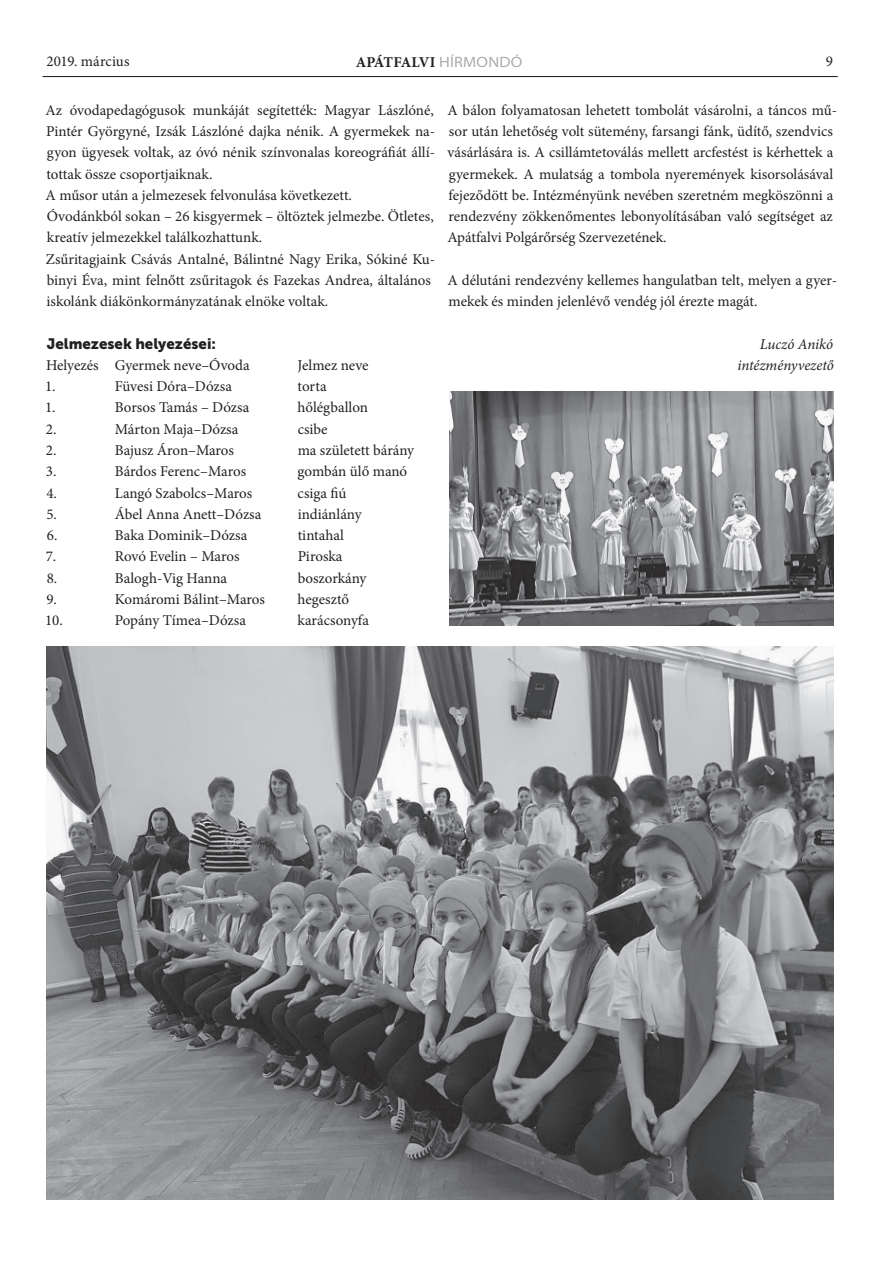
<style>
.page{position:relative;width:893px;height:1263px;background:#fff}
.page>*{position:absolute;margin:0;border:0;box-sizing:border-box;transform-origin:0 0}
.t1{font:15px/21.3px "Minion Pro";color:#231f20}
.aláírás{font:italic 15px/21.3px "Minion Pro";letter-spacing:-.005em;color:#231f20;text-align:right}
.bevezető{font:15px "Museo Sans 900";color:#231f20}
.t2{font:700 15px "Minion Pro";letter-spacing:-.025em;color:#231f20}
.s1{font-family:"Myriad Pro";font-weight:400;font-stretch:semi-expanded;color:#a8a9ad}
</style>
<div class="page">
<hr style="left:43px;top:76px;width:795px;height:1px;background:#231f20">
<img style="left:449px;top:391px;width:384px;height:234px">
<img style="left:47px;top:646px;width:786px;height:553px">
<p class="t1" style="left:47px;top:51px;width:85px">2019. március</p>
<p class="t2" style="left:356px;top:51px;width:168px">APÁTFALVI <span class="s1">HÍRMONDÓ</span></p>
<p class="t1" style="left:826px;top:51px;width:9px">9</p>
<p class="t1" style="left:46px;top:99px;width:391px;text-align:justify">Az óvodapedagógusok munkáját segítették: Magyar Lászlóné, Pintér Györgyné, Izsák Lászlóné dajka nénik. A gyermekek na&shy;gyon ügyesek voltak, az óvó nénik színvonalas koreográfiát állí&shy;tottak össze csoportjaiknak.</p>
<p class="t1" style="left:46px;top:184px;width:308px">A műsor után a jelmezesek felvonulása következett.</p>
<p class="t1" style="left:47px;top:206px;width:389px">Óvodánkból sokan – 26 kisgyermek – öltöztek jelmezbe. Ötletes, kreatív jelmezekkel találkozhattunk.</p>
<p class="t1" style="left:46px;top:248px;width:391px">Zsűritagjaink Csávás Antalné, Bálintné Nagy Erika, Sókiné Ku&shy;binyi Éva, mint felnőtt zsűritagok és Fazekas Andrea, általános iskolánk diákönkormányzatának elnöke voltak.</p>
<p class="bevezető" style="left:47px;top:335px;width:171px">Jelmezesek helyezései:</p>
<p class="t1" style="left:46px;top:355px;width:205px">Helyezés Gyermek neve–Óvoda</p>
<p class="t1" style="left:298px;top:355px;width:72px">Jelmez neve</p>
<p class="t1" style="left:45px;top:376px;width:12px">1.</p>
<p class="t1" style="left:115px;top:376px;width:119px">Füvesi Dóra–Dózsa</p>
<p class="t1" style="left:298px;top:376px;width:30px">torta</p>
<p class="t1" style="left:45px;top:397px;width:12px">1.</p>
<p class="t1" style="left:115px;top:397px;width:136px">Borsos Tamás – Dózsa</p>
<p class="t1" style="left:298px;top:397px;width:72px">hőlégballon</p>
<p class="t1" style="left:46px;top:418px;width:12px">2.</p>
<p class="t1" style="left:115px;top:418px;width:125px">Márton Maja–Dózsa</p>
<p class="t1" style="left:298px;top:418px;width:31px">csibe</p>
<p class="t1" style="left:46px;top:440px;width:12px">2.</p>
<p class="t1" style="left:115px;top:440px;width:121px">Bajusz Áron–Maros</p>
<p class="t1" style="left:298px;top:440px;width:118px">ma született bárány</p>
<p class="t1" style="left:46px;top:461px;width:12px">3.</p>
<p class="t1" style="left:115px;top:461px;width:133px">Bárdos Ferenc–Maros</p>
<p class="t1" style="left:298px;top:461px;width:111px">gombán ülő manó</p>
<p class="t1" style="left:46px;top:482px;width:12px">4.</p>
<p class="t1" style="left:115px;top:482px;width:139px">Langó Szabolcs–Maros</p>
<p class="t1" style="left:298px;top:482px;width:50px">csiga fiú</p>
<p class="t1" style="left:46px;top:503px;width:12px">5.</p>
<p class="t1" style="left:115px;top:503px;width:148px">Ábel Anna Anett–Dózsa</p>
<p class="t1" style="left:298px;top:503px;width:65px">indiánlány</p>
<p class="t1" style="left:47px;top:525px;width:12px">6.</p>
<p class="t1" style="left:115px;top:525px;width:134px">Baka Dominik–Dózsa</p>
<p class="t1" style="left:298px;top:525px;width:48px">tintahal</p>
<p class="t1" style="left:46px;top:546px;width:12px">7.</p>
<p class="t1" style="left:115px;top:546px;width:126px">Rovó Evelin – Maros</p>
<p class="t1" style="left:298px;top:546px;width:46px">Piroska</p>
<p class="t1" style="left:47px;top:567px;width:12px">8.</p>
<p class="t1" style="left:115px;top:567px;width:114px">Balogh-Vig Hanna</p>
<p class="t1" style="left:298px;top:567px;width:70px">boszorkány</p>
<p class="t1" style="left:46px;top:588px;width:12px">9.</p>
<p class="t1" style="left:115px;top:588px;width:152px">Komáromi Bálint–Maros</p>
<p class="t1" style="left:298px;top:588px;width:53px">hegesztő</p>
<p class="t1" style="left:45px;top:610px;width:19px">10.</p>
<p class="t1" style="left:115px;top:610px;width:133px">Popány Tímea–Dózsa</p>
<p class="t1" style="left:298px;top:610px;width:73px">karácsonyfa</p>
<p class="t1" style="left:447px;top:99px;width:391px">A bálon folyamatosan lehetett tombolát vásárolni, a táncos mű&shy;sor után lehetőség volt sütemény, farsangi fánk, üdítő, szendvics vásárlására is. A csillámtetoválás mellett arcfestést is kérhettek a gyermekek. A mulatság a tombola nyeremények kisorsolásával fejeződött be. Intézményünk nevében szeretném megköszönni a rendezvény zökkenőmentes lebonyolításában való segítséget az Apátfalvi Polgárőrség Szervezetének.</p>
<p class="t1" style="left:447px;top:270px;width:391px">A délutáni rendezvény kellemes hangulatban telt, melyen a gyer&shy;mekek és minden jelenlévő vendég jól érezte magát.</p>
<p class="aláírás" style="left:737px;top:333px;width:98px">Luczó Anikó intézményvezető</p>
</div>
